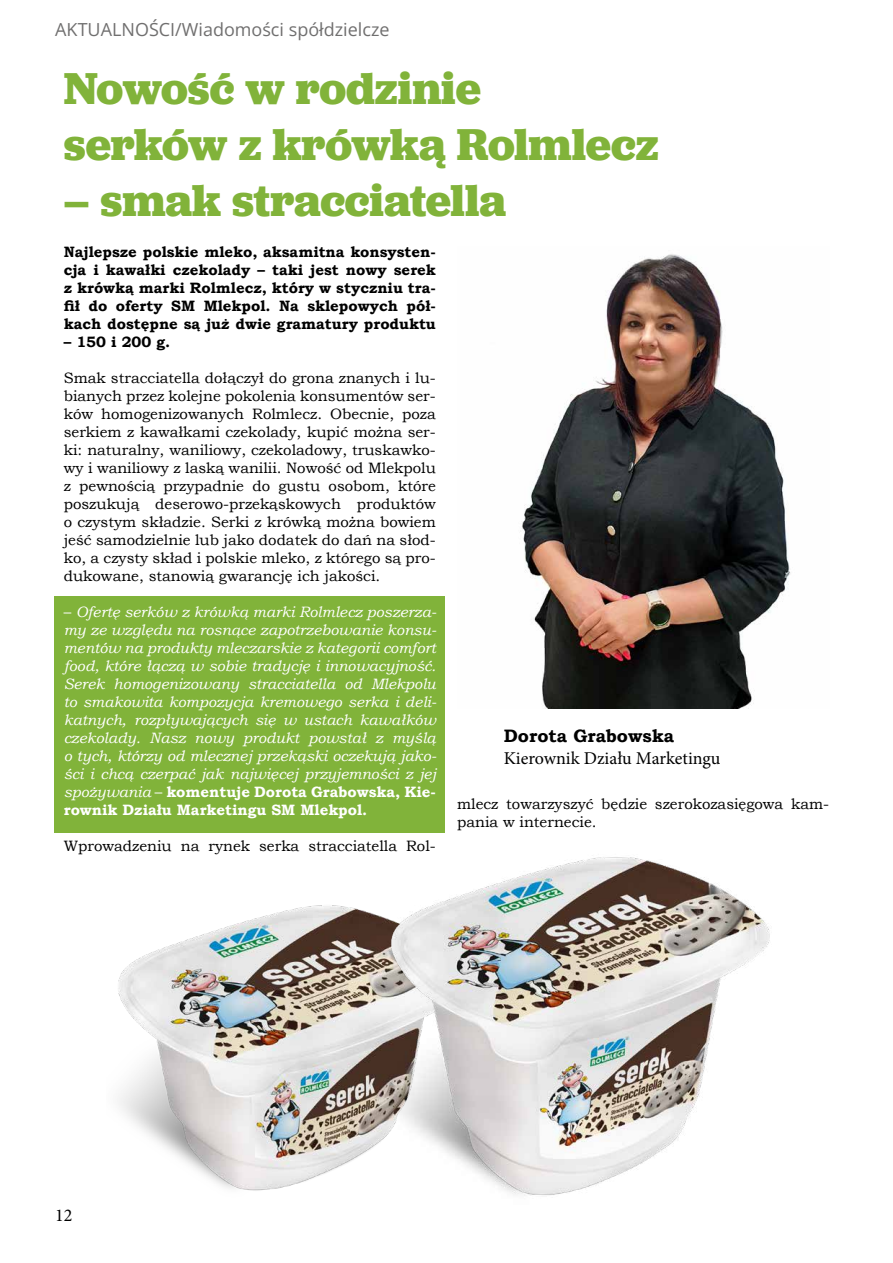
<style>
.page{position:relative;width:893px;height:1263px;background:#fff}
.page>*{position:absolute;margin:0;border:0;box-sizing:border-box;transform-origin:0 0}
.t1{font:700 46.5px/55.8px "Jubilat";letter-spacing:-.005em;color:#81b33a}
.t2{font:18px "Open Sans";color:#706f6f}
.t3{font:18px "Minion Pro";color:#000}
.t4{font:700 18px "Bookman Old Style";color:#000}
.t5{font:15px/18px "Bookman Old Style";color:#000;text-align:justify}
.t6{font:italic 15px/18px "Bookman Old Style";color:#fff;text-align:justify}
.t7{font:700 15px/18px "Bookman Old Style";color:#000;text-align:justify}
.s1{font-style:normal}
.s2{font-weight:700;font-style:normal}
</style>
<div class="page">
<div style="left:55px;top:596px;width:390px;height:236px;background:#81b33a"></div>
<img style="left:118px;top:919px;width:136px;height:272px">
<img style="left:254px;top:857px;width:516px;height:339px">
<img style="left:520px;top:254px;width:271px;height:454px">
<p class="t2" style="left:55px;top:17px;width:336px">AKTUALNOŚCI/Wiadomości spółdzielcze</p>
<h1 class="t1" style="left:64px;top:60px;width:597px">Nowość w rodzinie<br>serków z krówką Rolmlecz</h1>
<h1 class="t1" style="left:64px;top:172px;width:444px">– smak stracciatella</h1>
<p class="t7" style="left:64px;top:243px;width:374px">Najlepsze polskie mleko, aksamitna konsysten&shy;cja i kawałki czekolady – taki jest nowy serek z krówką marki Rolmlecz, który w styczniu tra&shy;fił do oferty SM Mlekpol. Na sklepowych pół&shy;kach dostępne są już dwie gramatury produktu</p>
<p class="t7" style="left:64px;top:333px;width:108px">– 150 i 200 g.</p>
<p class="t5" style="left:64px;top:369px;width:374px">Smak stracciatella dołączył do grona znanych i lu&shy;bianych przez kolejne pokolenia konsumentów ser&shy;ków homogenizowanych Rolmlecz. Obecnie, poza serkiem z kawałkami czekolady, kupić można ser&shy;ki: naturalny, waniliowy, czekoladowy, truskawko&shy;wy i waniliowy z laską wanilii. Nowość od Mlekpolu z pewnością przypadnie do gustu osobom, które poszukują deserowo-przekąskowych produktów o czystym składzie. Serki z krówką można bowiem jeść samodzielnie lub jako dodatek do dań na słod&shy;ko, a czysty skład i polskie mleko, z którego są pro&shy;dukowane, stanowią gwarancję ich jakości.</p>
<p class="t6" style="left:64px;top:603px;width:374px"><span class="s1">–</span> Ofertę serków z krówką marki Rolmlecz poszerza&shy;my ze względu na rosnące zapotrzebowanie konsu&shy;mentów na produkty mleczarskie z kategorii comfort food, które łączą w sobie tradycję i innowacyjność.<br>Serek homogenizowany stracciatella od Mlekpolu to smakowita kompozycja kremowego serka i deli&shy;katnych, rozpływających się w ustach kawałków czekolady. Nasz nowy produkt powstał z myślą o tych, którzy od mlecznej przekąski oczekują jako&shy;ści i chcą czerpać jak najwięcej przyjemności z jej spożywania <span class="s1">–</span> <span class="s2">komentuje Dorota Grabowska, Kie&shy;rownik Działu Marketingu SM Mlekpol.</span></p>
<p class="t5" style="left:64px;top:837px;width:374px">Wprowadzeniu na rynek serka stracciatella Rol-</p>
<p class="t4" style="left:504px;top:723px;width:172px">Dorota Grabowska</p>
<p class="t3" style="left:504px;top:746px;width:218px">Kierownik Działu Marketingu</p>
<p class="t5" style="left:457px;top:795px;width:374px">mlecz towarzyszyć będzie szerokozasięgowa kam&shy;pania w internecie.</p>
<p class="t3" style="left:55px;top:1203px;width:19px">12</p>
</div>
